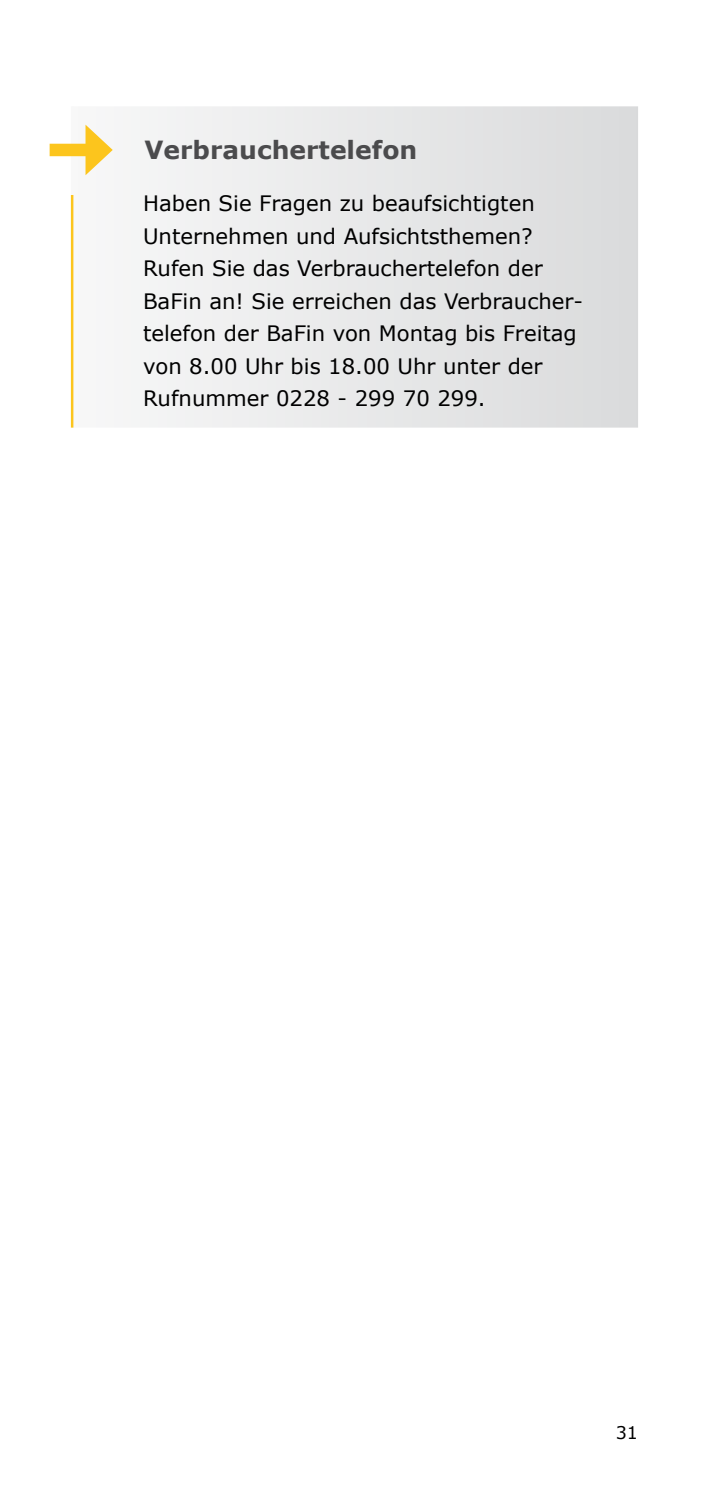
<style>
.page{position:relative;width:709px;height:1489px;background:#fff}
.page>*{position:absolute;margin:0;border:0;box-sizing:border-box;transform-origin:0 0}
.t1{font:700 25px "Verdana";color:#4b4b4d}
.t2{font:21.25px/32.5px "Verdana";color:#000}
.t3{font:17.5px "Verdana";color:#000}
</style>
<div class="page">
<svg style="left:73px;top:106px;width:565px;height:321px"></svg>
<hr style="left:71px;top:195px;width:2px;height:232px;background:#fcc51d">
<hr style="left:71px;top:106px;width:2px;height:89px;background:#f8f8f8">
<div style="left:50px;top:144px;width:46px;height:12px;background:#fcc51d"></div>
<svg style="left:85px;top:125px;width:28px;height:50px"></svg>
<p class="t1" style="left:144px;top:132px;width:274px">Verbrauchertelefon</p>
<p class="t2" style="left:143px;top:187px;width:441px">Haben Sie Fragen zu beaufsichtigten Unternehmen und Aufsichtsthemen?<br>Rufen Sie das Verbrauchertelefon der BaFin an! Sie erreichen das Verbraucher&shy;telefon der BaFin von Montag bis Freitag von 8.00 Uhr bis 18.00 Uhr unter der Rufnummer 0228 - 299 70 299.</p>
<p class="t3" style="left:616px;top:1419px;width:24px">31</p>
</div>
